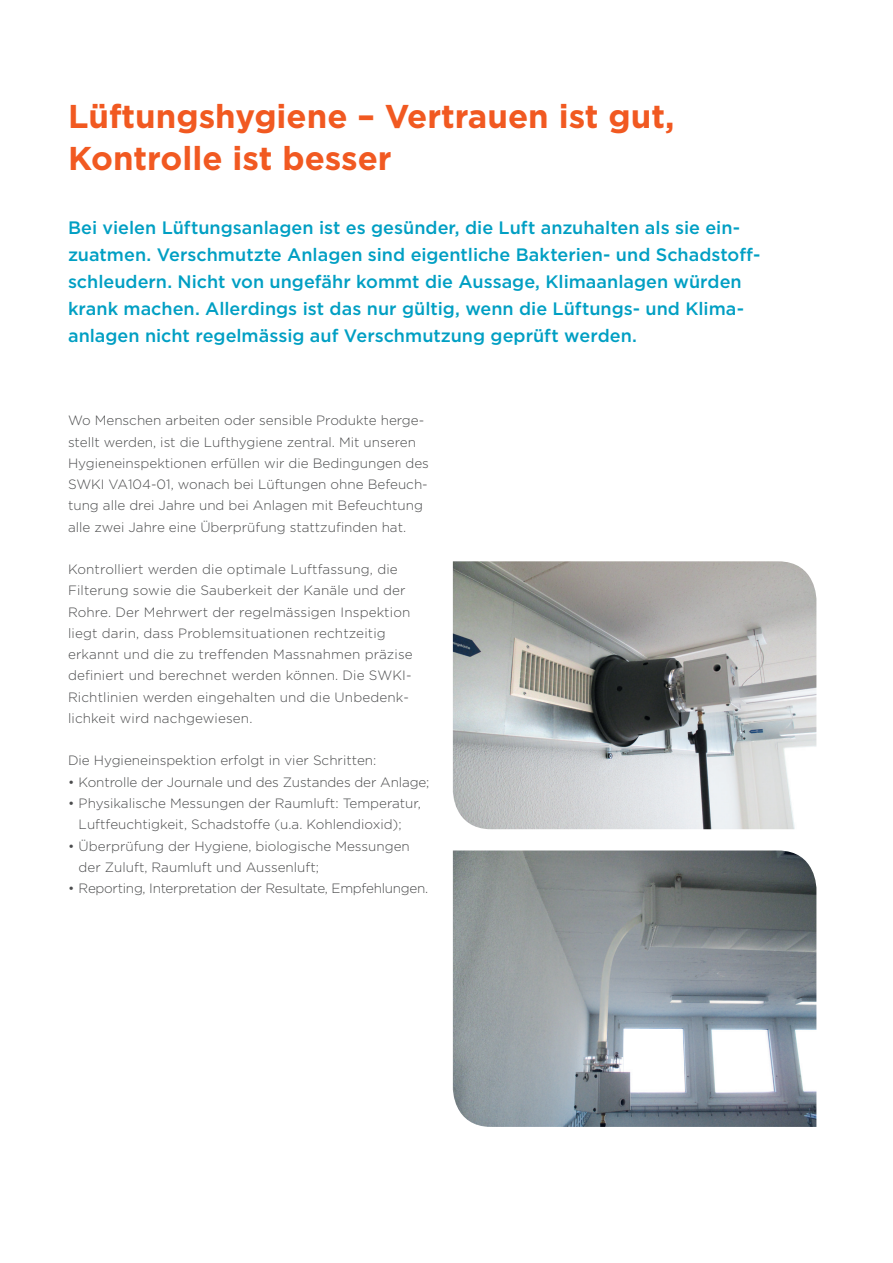
<style>
.page{position:relative;width:893px;height:1263px;background:#fff}
.page>*{position:absolute;margin:0;border:0;box-sizing:border-box;transform-origin:0 0}
.t1{font:700 33px/42.5px "Gotham";color:#f15921}
.t2{font:500 18px/27px "Gotham";color:#009fc3}
.t3{font:300 13.5px/21.3px "Gotham";color:#4b4c4d}
.t4{font:300 13.5px "Gotham";letter-spacing:-.02em;color:#4b4c4d}
</style>
<div class="page">
<img style="left:453px;top:561px;width:363px;height:268px">
<img style="left:453px;top:850px;width:363px;height:277px">
<h1 class="t1" style="left:68px;top:94px;width:608px">Lüftungshygiene – Vertrauen ist gut,<br>Kontrolle ist besser</h1>
<p class="t2" style="left:68px;top:214px;width:694px">Bei vielen Lüftungsanlagen ist es gesünder, die Luft anzuhalten als sie ein&shy;zuatmen. Verschmutzte Anlagen sind eigentliche Bakterien- und Schadstoff&shy;schleudern. Nicht von ungefähr kommt die Aussage, Klimaanlagen würden krank machen. Allerdings ist das nur gültig, wenn die Lüftungs- und Klima&shy;anlagen nicht regelmässig auf Verschmutzung geprüft werden.</p>
<p class="t3" style="left:68px;top:409px;width:362px">Wo Menschen arbeiten oder sensible Produkte herge&shy;stellt werden, ist die Lufthygiene zentral. Mit unseren Hygieneinspektionen erfüllen wir die Bedingungen des SWKI VA104-01, wonach bei Lüftungen ohne Befeuch&shy;tung alle drei Jahre und bei Anlagen mit Befeuchtung alle zwei Jahre eine Überprüfung stattzufinden hat.</p>
<p class="t3" style="left:68px;top:558px;width:346px">Kontrolliert werden die optimale Luftfassung, die Filterung sowie die Sauberkeit der Kanäle und der Rohre. Der Mehrwert der regelmässigen Inspektion liegt darin, dass Problemsituationen rechtzeitig erkannt und die zu treffenden Massnahmen präzise definiert und berechnet werden können. Die SWKI-Richtlinien werden eingehalten und die Unbedenk&shy;lichkeit wird nachgewiesen.</p>
<p class="t3" style="left:68px;top:750px;width:310px">Die Hygieneinspektion erfolgt in vier Schritten:</p>
<p class="t3" style="left:68px;top:771px;width:363px">• Kontrolle der Journale und des Zustandes der Anlage;</p>
<p class="t3" style="left:79px;top:792px;width:344px;text-indent:-11px">• Physikalische Messungen der Raumluft: Temperatur,<br>Luftfeuchtigkeit, Schadstoffe (u.a. Kohlendioxid);</p>
<p class="t3" style="left:79px;top:835px;width:333px;text-indent:-11px">• Überprüfung der Hygiene, biologische Messungen der Zuluft, Raumluft und Aussenluft;</p>
<p class="t4" style="left:68px;top:880px;width:362px">• Reporting, Interpretation der Resultate, Empfehlungen.</p>
</div>
